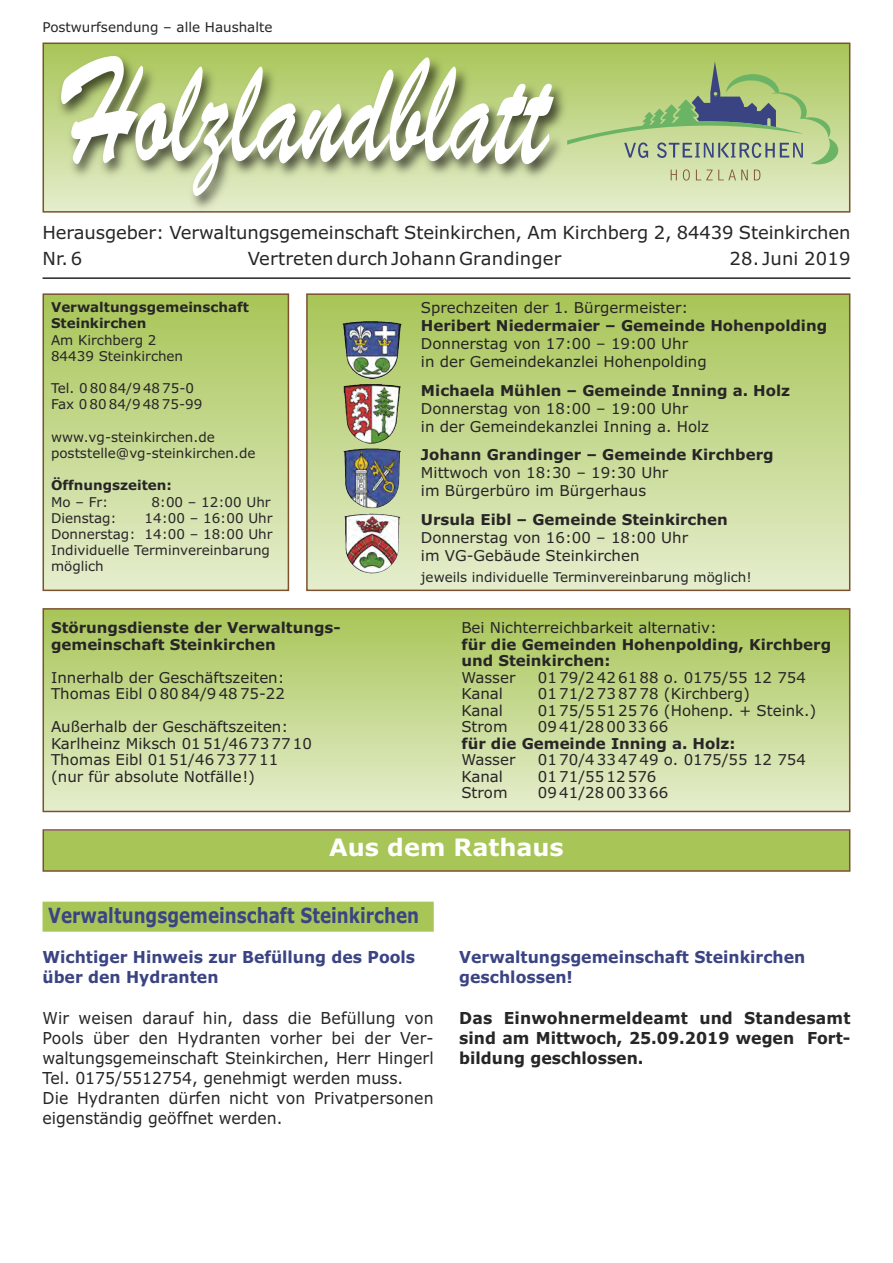
<style>
.page{position:relative;width:893px;height:1263px;background:#fff}
.page>*{position:absolute;margin:0;border:0;box-sizing:border-box;transform-origin:0 0}
.t1{font:150px "Brush Script";color:#fff;scale:.6 1}
.t2{font:700 24px "Verdana";color:#fff}
.t3{font:700 21px "Verdana";color:#3b4483;scale:.8 1}
.t4{font:18px/25.5px "Verdana";letter-spacing:-.005em;color:#272526}
.t5{font:16.5px/20.1px "Verdana";color:#272526;scale:.95 1}
.t6{font:700 16.5px/20.1px "Verdana";color:#3b4483;scale:.95 1}
.t7{font:700 16.5px/20.1px "Verdana";color:#272526;text-align:justify;scale:.95 1}
.t8{font:15px/16.5px "Verdana";color:#272526}
.t9{font:700 15px/16.5px "Verdana";color:#272526}
.t10{font:13.5px/16.2px "Verdana";color:#272526}
.t11{font:700 13.5px/16.2px "Verdana";color:#272526}
</style>
<div class="page">
<div style="left:44px;top:44px;width:805px;height:167px;background:linear-gradient(to bottom,#a8c558,#e5edcc)"></div>
<div style="left:44px;top:295px;width:244px;height:295px;background:linear-gradient(to bottom,#a8c557,#e5eecd)"></div>
<div style="left:43px;top:293px;width:246px;height:298px;border:2px solid #7b512f"></div>
<div style="left:308px;top:295px;width:541px;height:295px;background:linear-gradient(to bottom,#a8c557,#e5eecd)"></div>
<div style="left:306px;top:293px;width:544px;height:298px;border:2px solid #7b512f"></div>
<div style="left:44px;top:610px;width:805px;height:201px;background:linear-gradient(to bottom,#a8c558,#e5edcd)"></div>
<div style="left:43px;top:608px;width:807px;height:204px;border:2px solid #7b512f"></div>
<img style="left:42px;top:42px;width:615px;height:171px">
<hr style="left:43px;top:277px;width:807px;height:2px;background:#272526">
<svg style="left:567px;top:61px;width:271px;height:120px"></svg>
<img style="left:342px;top:321px;width:60px;height:58px">
<img style="left:344px;top:384px;width:56px;height:60px">
<img style="left:343px;top:449px;width:58px;height:59px">
<img style="left:344px;top:514px;width:56px;height:59px">
<div style="left:44px;top:831px;width:805px;height:39px;background:#a8c557"></div>
<div style="left:43px;top:829px;width:807px;height:43px;border:2px solid #7b512f"></div>
<div style="left:43px;top:902px;width:391px;height:30px;background:#a8c557"></div>
<p class="t10" style="left:43px;top:19px;width:231px">Postwurfsendung – alle Haushalte</p>
<h1 class="t1" style="left:55px;top:57px;width:824px">Holzlandblatt</h1>
<p class="t4" style="left:43px;top:220px;width:809px">Herausgeber: Verwaltungsgemeinschaft Steinkirchen, Am Kirchberg 2, 84439 Steinkirchen<br>Nr. 6</p>
<p class="t4" style="left:248px;top:246px;width:315px">Vertreten durch Johann Grandinger</p>
<p class="t4" style="left:729px;top:246px;width:123px">28. Juni 2019</p>
<p class="t11" style="left:51px;top:299px;width:199px">Verwaltungsgemeinschaft<br>Steinkirchen</p>
<p class="t10" style="left:51px;top:332px;width:134px">Am Kirchberg 2<br>84439 Steinkirchen</p>
<p class="t10" style="left:51px;top:380px;width:153px">Tel. 0 80 84/9 48 75-0<br>Fax 0 80 84/9 48 75-99</p>
<p class="t10" style="left:51px;top:429px;width:206px">www.vg-steinkirchen.de poststelle@vg-steinkirchen.de</p>
<p class="t11" style="left:51px;top:478px;width:122px">Öffnungszeiten:</p>
<p class="t10" style="left:51px;top:494px;width:59px">Mo – Fr:</p>
<p class="t10" style="left:151px;top:494px;width:121px">8:00 – 12:00 Uhr</p>
<p class="t10" style="left:51px;top:510px;width:67px">Dienstag:</p>
<p class="t10" style="left:51px;top:510px;width:223px;text-indent:94px">14:00 – 16:00 Uhr<br>Donnerstag: 14:00 – 18:00 Uhr<br>Individuelle Terminvereinbarung möglich</p>
<p class="t9" style="left:51px;top:620px;width:291px">Störungsdienste der Verwaltungs&shy;gemeinschaft Steinkirchen</p>
<p class="t8" style="left:51px;top:669px;width:235px">Innerhalb der Geschäftszeiten:<br>Thomas Eibl 0 80 84/9 48 75-22</p>
<p class="t8" style="left:51px;top:719px;width:263px">Außerhalb der Geschäftszeiten:<br>Karlheinz Miksch 01 51/46 73 77 10<br>Thomas Eibl 01 51/46 73 77 11 (nur für absolute Notfälle!)</p>
<p class="t8" style="left:421px;top:300px;width:269px">Sprechzeiten der 1. Bürgermeister:</p>
<p class="t9" style="left:421px;top:318px;width:408px">Heribert Niedermaier – Gemeinde Hohenpolding</p>
<p class="t8" style="left:421px;top:335px;width:287px;line-height:18px">Donnerstag von 17:00 – 19:00 Uhr<br>in der Gemeindekanzlei Hohenpolding</p>
<p class="t9" style="left:421px;top:382px;width:371px">Michaela Mühlen – Gemeinde Inning a. Holz</p>
<p class="t8" style="left:421px;top:400px;width:290px;line-height:18px">Donnerstag von 18:00 – 19:00 Uhr<br>in der Gemeindekanzlei Inning a. Holz</p>
<p class="t9" style="left:421px;top:447px;width:354px">Johann Grandinger – Gemeinde Kirchberg</p>
<p class="t8" style="left:421px;top:464px;width:249px;line-height:18px">Mittwoch von 18:30 – 19:30 Uhr im Bürgerbüro im Bürgerhaus</p>
<p class="t9" style="left:421px;top:511px;width:308px">Ursula Eibl – Gemeinde Steinkirchen</p>
<p class="t8" style="left:421px;top:529px;width:269px;line-height:18px">Donnerstag von 16:00 – 18:00 Uhr im VG-Gebäude Steinkirchen</p>
<p class="t10" style="left:421px;top:569px;width:332px">jeweils individuelle Terminvereinbarung möglich!</p>
<p class="t8" style="left:461px;top:620px;width:257px">Bei Nichterreichbarkeit alternativ:</p>
<p class="t9" style="left:461px;top:636px;width:371px">für die Gemeinden Hohenpolding, Kirchberg und Steinkirchen:</p>
<p class="t8" style="left:461px;top:669px;width:56px">Wasser</p>
<p class="t8" style="left:538px;top:669px;width:270px">01 79/2 42 61 88 o. 0175/55 12 754</p>
<p class="t8" style="left:461px;top:686px;width:43px">Kanal</p>
<p class="t8" style="left:538px;top:686px;width:213px">01 71/2 73 87 78 (Kirchberg)</p>
<p class="t8" style="left:461px;top:702px;width:43px">Kanal</p>
<p class="t8" style="left:538px;top:702px;width:280px">01 75/5 51 25 76 (Hohenp. + Steink.)</p>
<p class="t8" style="left:461px;top:719px;width:48px">Strom</p>
<p class="t8" style="left:538px;top:719px;width:132px">09 41/28 00 33 66</p>
<p class="t9" style="left:461px;top:735px;width:276px">für die Gemeinde Inning a. Holz:</p>
<p class="t8" style="left:461px;top:752px;width:56px">Wasser</p>
<p class="t8" style="left:538px;top:752px;width:270px">01 70/4 33 47 49 o. 0175/55 12 754</p>
<p class="t8" style="left:461px;top:768px;width:43px">Kanal</p>
<p class="t8" style="left:538px;top:768px;width:120px">01 71/55 12 576</p>
<p class="t8" style="left:461px;top:785px;width:48px">Strom</p>
<p class="t8" style="left:538px;top:785px;width:132px">09 41/28 00 33 66</p>
<h2 class="t2" style="left:329px;top:834px;width:236px">Aus dem Rathaus</h2>
<h3 class="t3" style="left:48px;top:904px;width:465px">Verwaltungsgemeinschaft Steinkirchen</h3>
<p class="t6" style="left:43px;top:948px;width:394px">Wichtiger Hinweis zur Befüllung des Pools über den Hydranten</p>
<p class="t5" style="left:42px;top:1008px;width:413px">Wir weisen darauf hin, dass die Befüllung von Pools über den Hydranten vorher bei der Ver - waltungsgemeinschaft Steinkirchen, Herr Hingerl Tel. 0175/5512754, genehmigt werden muss.<br>Die Hydranten dürfen nicht von Privatpersonen eigenständig geöffnet werden.</p>
<p class="t6" style="left:459px;top:948px;width:366px">Verwaltungsgemeinschaft Steinkirchen geschlossen!</p>
<p class="t7" style="left:459px;top:1008px;width:413px">Das Einwohnermeldeamt und Standesamt sind am Mittwoch, 25.09.2019 wegen Fort&shy;bildung geschlossen.</p>
</div>
